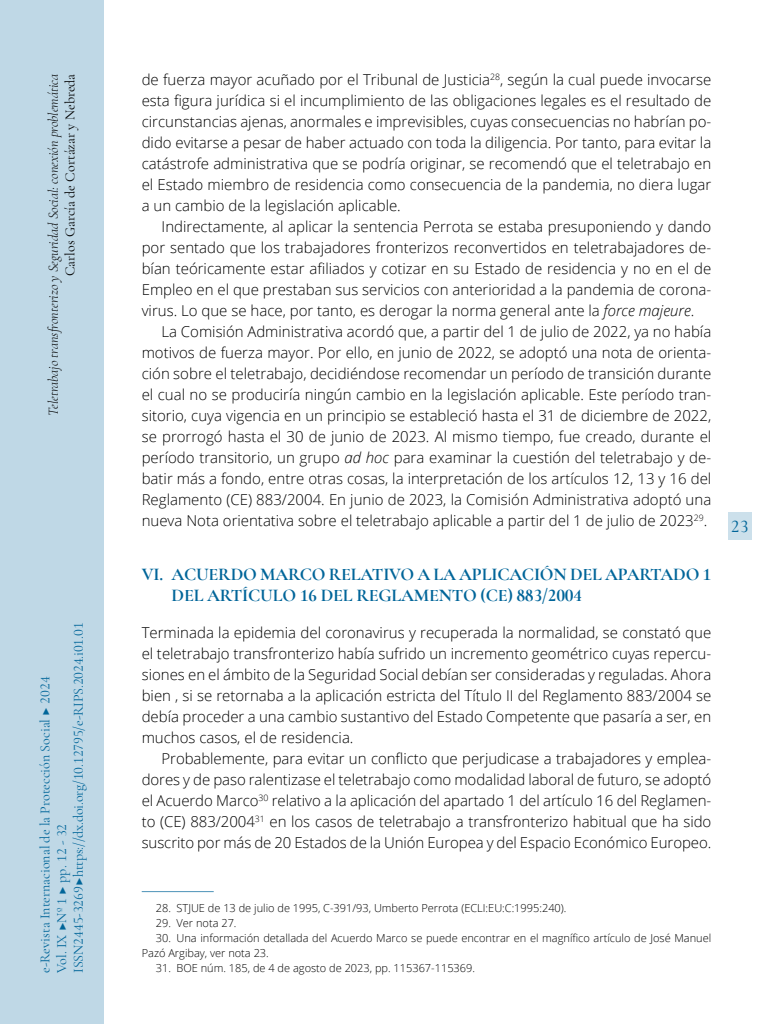
<style>
.page{position:relative;width:768px;height:1024px;background:#fff}
.page>*{position:absolute;margin:0;border:0;box-sizing:border-box;transform-origin:0 0}
.t1{font:700 18px/21.6px "Cormorant Garamond";letter-spacing:-.01em;color:#006599}
.t2{font:500 18px "Cormorant Garamond";color:#006599}
.t3{font:300 15px/21px "Open Sans";color:#000;text-align:justify}
.t4{font:14px/16.8px "Cormorant Garamond";color:#006599}
.t5{font:italic 300 14px "Cormorant Garamond";color:#000}
.t6{font:14px "Cormorant Garamond";color:#000}
.t7{font:300 11px/15px "Open Sans";color:#000}
.s1{font-style:italic}
</style>
<div class="page">
<hr style="left:142px;top:891px;width:72px;height:1px;background:#4d93b8">
<div style="left:0;top:0;width:103px;height:1024px;background:#bfd8e6"></div>
<div style="left:728px;top:512px;width:23px;height:28px;background:#cce0eb"></div>
<p class="t5" style="left:45px;top:416px;width:344px;rotate:-90deg">Teletrabajo transfronterizo y Seguridad Social: conexión problemática</p>
<p class="t6" style="left:62px;top:276px;width:204px;rotate:-90deg">Carlos García de Cortázar y Nebreda</p>
<p class="t4" style="left:36px;top:973px;width:352px;rotate:-90deg">e-Revista Internacional de la Protección Social ▶ 2024<br>Vol. IX ▶Nº 1 ▶ pp. 12 - 32<br>ISSN 2445-3269 ▶ https://dx.doi.org/10.12795/e-RIPS.2024.i01.01</p>
<p class="t3" style="left:142px;top:69px;width:571px">de fuerza mayor acuñado por el Tribunal de Justicia<sup>28</sup>, según la cual puede invocarse esta figura jurídica si el incumplimiento de las obligaciones legales es el resultado de circunstancias ajenas, anormales e imprevisibles, cuyas consecuencias no habrían po&shy;dido evitarse a pesar de haber actuado con toda la diligencia. Por tanto, para evitar la catástrofe administrativa que se podría originar, se recomendó que el teletrabajo en el Estado miembro de residencia como consecuencia de la pandemia, no diera lugar a un cambio de la legislación aplicable.</p>
<p class="t3" style="left:142px;top:216px;width:571px;text-indent:20px">Indirectamente, al aplicar la sentencia Perrota se estaba presuponiendo y dando por sentado que los trabajadores fronterizos reconvertidos en teletrabajadores de&shy;bían teóricamente estar afiliados y cotizar en su Estado de residencia y no en el de Empleo en el que prestaban sus servicios con anterioridad a la pandemia de corona&shy;virus. Lo que se hace, por tanto, es derogar la norma general ante la <span class="s1">force majeure</span>.</p>
<p class="t3" style="left:142px;top:321px;width:571px;text-indent:20px">La Comisión Administrativa acordó que, a partir del 1 de julio de 2022, ya no había motivos de fuerza mayor. Por ello, en junio de 2022, se adoptó una nota de orienta&shy;ción sobre el teletrabajo, decidiéndose recomendar un período de transición durante el cual no se produciría ningún cambio en la legislación aplicable. Este período tran&shy;sitorio, cuya vigencia en un principio se estableció hasta el 31 de diciembre de 2022, se prorrogó hasta el 30 de junio de 2023. Al mismo tiempo, fue creado, durante el período transitorio, un grupo <span class="s1">ad hoc</span> para examinar la cuestión del teletrabajo y de&shy;batir más a fondo, entre otras cosas, la interpretación de los artículos 12, 13 y 16 del Reglamento (CE) 883/2004. En junio de 2023, la Comisión Administrativa adoptó una nueva Nota orientativa sobre el teletrabajo aplicable a partir del 1 de julio de 2023<sup>29</sup>.</p>
<p class="t1" style="left:172px;top:563px;width:541px;text-indent:-30px">VI. ACUERDO MARCO RELATIVO A LA APLICACIÓN DEL APARTADO 1<br>DEL ARTÍCULO 16 DEL REGLAMENTO (CE) 883/2004</p>
<p class="t3" style="left:142px;top:622px;width:571px">Terminada la epidemia del coronavirus y recuperada la normalidad, se constató que el teletrabajo transfronterizo había sufrido un incremento geométrico cuyas repercu&shy;siones en el ámbito de la Seguridad Social debían ser consideradas y reguladas. Ahora bien , si se retornaba a la aplicación estricta del Título II del Reglamento 883/2004 se debía proceder a una cambio sustantivo del Estado Competente que pasaría a ser, en muchos casos, el de residencia.</p>
<p class="t3" style="left:142px;top:748px;width:571px;text-indent:20px">Probablemente, para evitar un conflicto que perjudicase a trabajadores y emplea&shy;dores y de paso ralentizase el teletrabajo como modalidad laboral de futuro, se adoptó el Acuerdo Marco<sup>30</sup> relativo a la aplicación del apartado 1 del artículo 16 del Reglamen&shy;to (CE) 883/2004<sup>31</sup> en los casos de teletrabajo a transfronterizo habitual que ha sido suscrito por más de 20 Estados de la Unión Europea y del Espacio Económico Europeo.</p>
<p class="t7" style="left:156px;top:900px;width:412px">28. STJUE de 13 de julio de 1995, C-391/93, Umberto Perrota (ECLI:EU:C:1995:240).</p>
<p class="t7" style="left:156px;top:916px;width:82px">29. Ver nota 27.</p>
<p class="t7" style="left:142px;top:931px;width:571px;text-indent:14px">30. Una información detallada del Acuerdo Marco se puede encontrar en el magnífico artículo de José Manuel<br>Pazó Argibay, ver nota 23.</p>
<p class="t7" style="left:156px;top:961px;width:321px">31. BOE núm. 185, de 4 de agosto de 2023, pp. 115367-115369.</p>
<p class="t2" style="left:731px;top:515px;width:19px">23</p>
</div>
